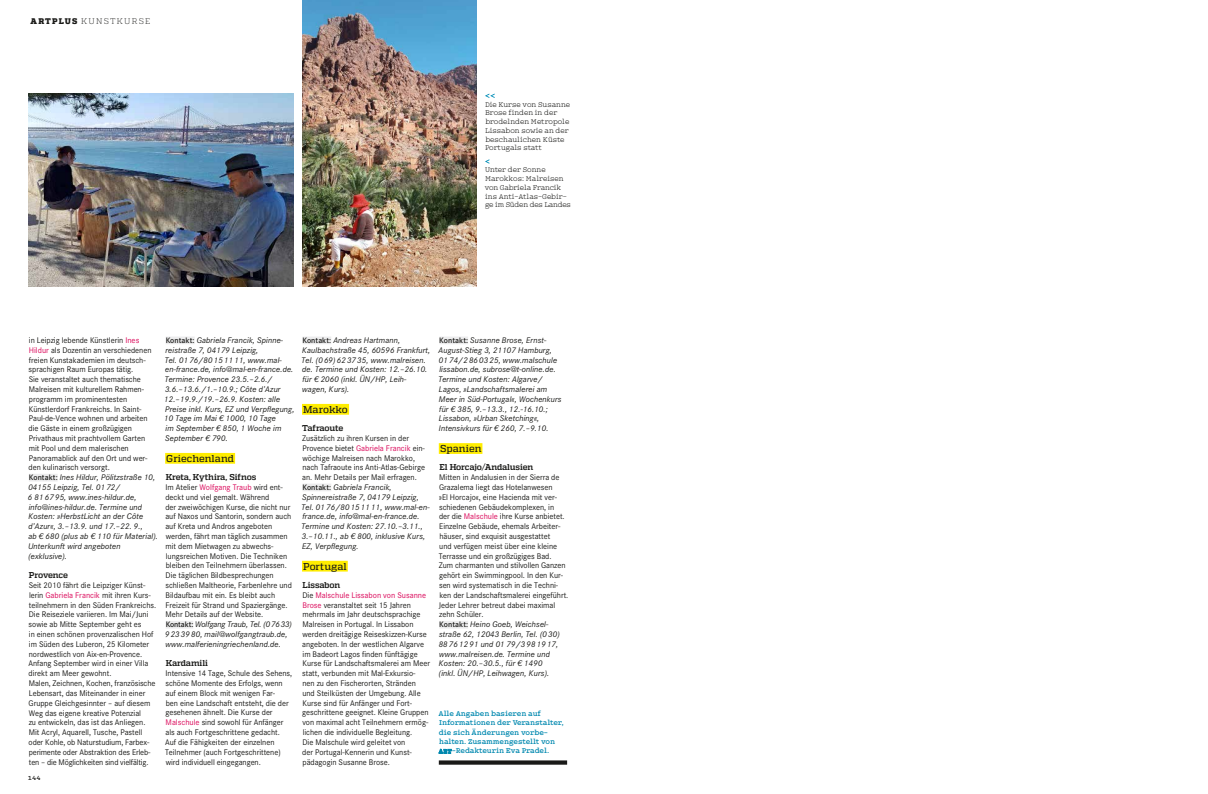
<style>
.page{position:relative;width:1208px;height:794px;background:#fff}
.page>*{position:absolute;margin:0;border:0;box-sizing:border-box;transform-origin:0 0}
.t1{font:500 10px "Quadon";letter-spacing:.005em;color:#1a1a18}
.t2{font:8.5px/9.8px "Corporate S";letter-spacing:-.005em;color:#1a1a18}
.t3{font:italic 8.5px/9.8px "Corporate S";letter-spacing:-.005em;color:#1a1a18;scale:1.04 1}
.t4{font:700 8.5px "Quadon";letter-spacing:-.015em;color:#1a1a18}
.t5{font:8.4px/9.4px "Colon";letter-spacing:-.01em;color:#0088af;scale:.95 1}
.t6{font:300 8.2px/8.7px "Colon";color:#1a1a18}
.t7{font:300 8.2px "Quadon";letter-spacing:.15em;color:#1a1a18}
.t8{font:7px "Colon";color:#1a1a18}
.s1{font-weight:800}
.s2{font-weight:600;font-style:normal;font-size:8.2px}
.s3{font-weight:500;color:#de1d68}
.s4{font-weight:600;font-size:8.2px}
.s5{font-style:italic}
.s6{font-style:normal}
.s7{font-weight:500;font-style:normal;color:#de1d68}
.s8{font-size:6.9px}
</style>
<div class="page">
<img style="left:28px;top:94px;width:265px;height:192px">
<img style="left:302px;top:0;width:174px;height:286px">
<div style="left:29px;top:474px;width:29px;height:7px;background:#ececed"></div>
<div style="left:166px;top:336px;width:29px;height:8px;background:#ececed"></div>
<div style="left:165px;top:453px;width:70px;height:11px;background:#ffed00"></div>
<div style="left:166px;top:621px;width:27px;height:7px;background:#ececed"></div>
<div style="left:302px;top:336px;width:29px;height:8px;background:#ececed"></div>
<div style="left:302px;top:404px;width:47px;height:11px;background:#ffed00"></div>
<div style="left:302px;top:483px;width:29px;height:8px;background:#ececed"></div>
<div style="left:302px;top:561px;width:46px;height:10px;background:#ffed00"></div>
<div style="left:439px;top:336px;width:29px;height:8px;background:#ececed"></div>
<div style="left:439px;top:443px;width:43px;height:11px;background:#ffed00"></div>
<div style="left:439px;top:621px;width:29px;height:7px;background:#ececed"></div>
<svg style="left:485px;top:94px;width:9px;height:4px"></svg>
<svg style="left:439px;top:760px;width:128px;height:4px"></svg>
<svg style="left:439px;top:749px;width:12px;height:4px"></svg>
<p class="t7" style="left:31px;top:16px;width:121px"><span class="s1">ARTPLUS</span> KUNSTKURSE</p>
<p class="t6" style="left:485px;top:100px;width:87px">Die Kurse von Susanne<br>Brose finden in der brodelnden Metropole<br>Lissabon sowie an der beschaulichen Küste<br>Portugals statt</p>
<p class="t6" style="left:485px;top:166px;width:88px">Unter der Sonne<br>Marokkos: Malreisen von Gabriela Francik ins Anti-Atlas-Gebir&shy;ge im Süden des Landes</p>
<p class="t3" style="left:164px;top:335px;width:128px"><span class="s2">Kontakt:</span> Gabriela Francik, Spinne&shy;reistraße 7, 04179 Leipzig,<br>Tel. 0176/80151111, www.mal&shy;en-france.de, info@mal-en-france.de.<br>Termine: Provence 23.5.–2.6./<br>3.6.–13.6./1.–10.9.; Côte d’Azur<br>12.–19.9./19.–26.9. Kosten: alle<br>Preise inkl. Kurs, EZ und Verpflegung,<br>10 Tage im Mai € 1000, 10 Tage<br>im September € 850, 1 Woche im<br>September € 790.</p>
<p class="t1" style="left:166px;top:452px;width:69px">Griechenland</p>
<p class="t4" style="left:166px;top:472px;width:92px">Kreta, Kythira, Sifnos</p>
<p class="t2" style="left:165px;top:482px;width:129px">Im Atelier <span class="s3">Wolfgang Traub</span> wird ent&shy;deckt und viel gemalt. Während<br>der zweiwöchigen Kurse, die nicht nur auf Naxos und Santorin, sondern auch auf Kreta und Andros angeboten werden, fährt man täglich zusammen mit dem Mietwagen zu abwechs&shy;lungsreichen Motiven. Die Techniken bleiben den Teilnehmern überlassen.<br>Die täglichen Bildbesprechungen schließen Maltheorie, Farbenlehre und Bildaufbau mit ein. Es bleibt auch Freizeit für Strand und Spaziergänge.<br>Mehr Details auf der Website.<br><span class="s4">Kontakt:</span> <span class="s5">Wolfgang Traub, Tel. (07633)<br>9233980, mail@wolfgangtraub.de, www.malferieningriechenland.de.</span></p>
<p class="t4" style="left:166px;top:658px;width:44px">Kardamili</p>
<p class="t2" style="left:165px;top:668px;width:129px">Intensive 14 Tage, Schule des Sehens, schöne Momente des Erfolgs, wenn auf einem Block mit wenigen Far-<br>ben eine Landschaft entsteht, die der gesehenen ähnelt. Die Kurse der <span class="s3">Malschule</span> sind sowohl für Anfänger als auch Fortgeschrittene gedacht.<br>Auf die Fähigkeiten der einzelnen Teilnehmer (auch Fortgeschrittene) wird individuell eingegangen.</p>
<p class="t2" style="left:28px;top:335px;width:132px">in Leipzig lebende Künstlerin <span class="s3">Ines<br>Hildur</span> als Dozentin an verschiedenen freien Kunstakademien im deutsch&shy;sprachigen Raum Europas tätig.<br>Sie veranstaltet auch thematische<br>Malreisen mit kulturellem Rahmen&shy;programm im prominentesten<br>Künstlerdorf Frankreichs. In Saint-<br>Paul-de-Vence wohnen und arbeiten die Gäste in einem großzügigen<br>Privathaus mit prachtvollem Garten<br>mit Pool und dem malerischen<br>Panoramablick auf den Ort und wer&shy;den kulinarisch versorgt.<br><span class="s4">Kontakt:</span> <span class="s5">Ines Hildur, Pölitzstraße 10,<br>04155 Leipzig, Tel. 0172/<br>6 8167 95, www.ines-hildur.de, info@ines-hildur.de. Termine und<br>Kosten: »HerbstLicht an der Côte d’Azur«, 3.–13.9. und 17.–22. 9.,<br>ab € 680 (plus ab € 110 für Material).<br>Unterkunft wird angeboten (exklusive).</span></p>
<p class="t4" style="left:29px;top:570px;width:41px">Provence</p>
<p class="t2" style="left:28px;top:580px;width:129px">Seit 2010 fährt die Leipziger Künst&shy;lerin <span class="s3">Gabriela Francik</span> mit ihren Kurs&shy;teilnehmern in den Süden Frankreichs.<br>Die Reiseziele variieren. Im Mai/Juni sowie ab Mitte September geht es<br>in einen schönen provenzalischen Hof im Süden des Luberon, 25 Kilometer nordwestlich von Aix-en-Provence.<br>Anfang September wird in einer Villa direkt am Meer gewohnt.<br>Malen, Zeichnen, Kochen, französische Lebensart, das Miteinander in einer Gruppe Gleichgesinnter – auf diesem Weg das eigene kreative Potenzial<br>zu entwickeln, das ist das Anliegen.<br>Mit Acryl, Aquarell, Tusche, Pastell oder Kohle, ob Naturstudium, Farbex&shy;perimente oder Abstraktion des Erleb&shy;ten – die Möglichkeiten sind vielfältig.</p>
<p class="t8" style="left:28px;top:774px;width:14px">144</p>
<p class="t3" style="left:438px;top:335px;width:121px"><span class="s2">Kontakt:</span> Susanne Brose, Ernst-<br>August-Stieg 3, 21107 Hamburg,<br>0174/2860325, www.malschule lissabon.de, subrose@t-online.de.<br>Termine und Kosten: Algarve/<br>Lagos, »Landschaftsmalerei am<br>Meer in Süd-Portugal«, Wochenkurs für € 385, 9.–13.3., 12.-16.10.;<br>Lissabon, »Urban Sketching«,<br>Intensivkurs für € 260, 7.–9.10.</p>
<p class="t1" style="left:440px;top:442px;width:43px">Spanien</p>
<p class="t4" style="left:439px;top:462px;width:95px">El Horcajo/Andalusien</p>
<p class="t2" style="left:439px;top:472px;width:131px">Mitten in Andalusien in der Sierra de Grazalema liegt das Hotelanwesen<br>»El Horcajo«, eine Hacienda mit ver&shy;schiedenen Gebäudekomplexen, in<br>der die <span class="s3">Malschule</span> ihre Kurse anbietet.<br>Einzelne Gebäude, ehemals Arbeiter&shy;häuser, sind exquisit ausgestattet<br>und verfügen meist über eine kleine Terrasse und ein großzügiges Bad.<br>Zum charmanten und stilvollen Ganzen gehört ein Swimmingpool. In den Kur&shy;sen wird systematisch in die Techni&shy;ken der Landschaftsmalerei eingeführt.<br>Jeder Lehrer betreut dabei maximal zehn Schüler.<br><span class="s4">Kontakt:</span> <span class="s5">Heino Goeb, Weichsel&shy;straße 62, 12043 Berlin, Tel. (030)<br>88761291 und 01 79/3981917, www.malreisen.de. Termine und Kosten: 20.–30.5., für € 1490<br>(inkl. ÜN/HP, Leihwagen, Kurs).</span></p>
<p class="t3" style="left:301px;top:335px;width:126px"><span class="s2">Kontakt:</span> Andreas Hartmann,<br>Kaulbachstraße 45, 60596 Frankfurt,<br>Tel. (069)623735, www.malreisen. de. Termine und Kosten: 12.–26.10. für € 2060 (inkl. ÜN/HP, Leih&shy;wagen, Kurs).</p>
<p class="t1" style="left:303px;top:403px;width:46px">Marokko</p>
<p class="t4" style="left:302px;top:423px;width:43px">Tafraoute</p>
<p class="t3" style="left:301px;top:433px;width:125px"><span class="s6">Zusätzlich zu ihren Kursen in der Provence bietet</span> <span class="s7">Gabriela Francik</span> <span class="s6">ein&shy;wöchige Malreisen nach Marokko, nach Tafraoute ins Anti-Atlas-Gebirge an. Mehr Details per Mail erfragen.<br></span><span class="s2">Kontakt:</span> Gabriela Francik, Spinnereistraße 7, 04179 Leipzig, Tel. 0176/8015 1111, www.mal-en&shy;france.de, info@mal-en-france.de.<br>Termine und Kosten: 27.10.–3.11., 3.–10.11., ab € 800, inklusive Kurs, EZ, Verpflegung.</p>
<p class="t1" style="left:303px;top:560px;width:45px">Portugal</p>
<p class="t4" style="left:302px;top:580px;width:39px">Lissabon</p>
<p class="t2" style="left:302px;top:590px;width:129px">Die <span class="s3">Malschule Lissabon von Susanne Brose</span> veranstaltet seit 15 Jahren mehrmals im Jahr deutschsprachige Malreisen in Portugal. In Lissabon werden dreitägige Reiseskizzen-Kurse angeboten. In der westlichen Algarve im Badeort Lagos finden fünftägige Kurse für Landschaftsmalerei am Meer statt, verbunden mit Mal-Exkursio-<br>nen zu den Fischerorten, Stränden und Steilküsten der Umgebung. Alle Kurse sind für Anfänger und Fort&shy;geschrittene geeignet. Kleine Gruppen von maximal acht Teilnehmern ermög&shy;lichen die individuelle Begleitung.<br>Die Malschule wird geleitet von<br>der Portugal-Kennerin und Kunst&shy;pädagogin Susanne Brose.</p>
<p class="t5" style="left:438px;top:708px;width:133px">Alle Angaben basieren auf<br>Informationen der Veranstalter, die sich Änderungen vorbe&shy;halten. Zusammengestellt von<br><span class="s8">ART</span>-Redakteurin Eva Pradel.</p>
</div>
